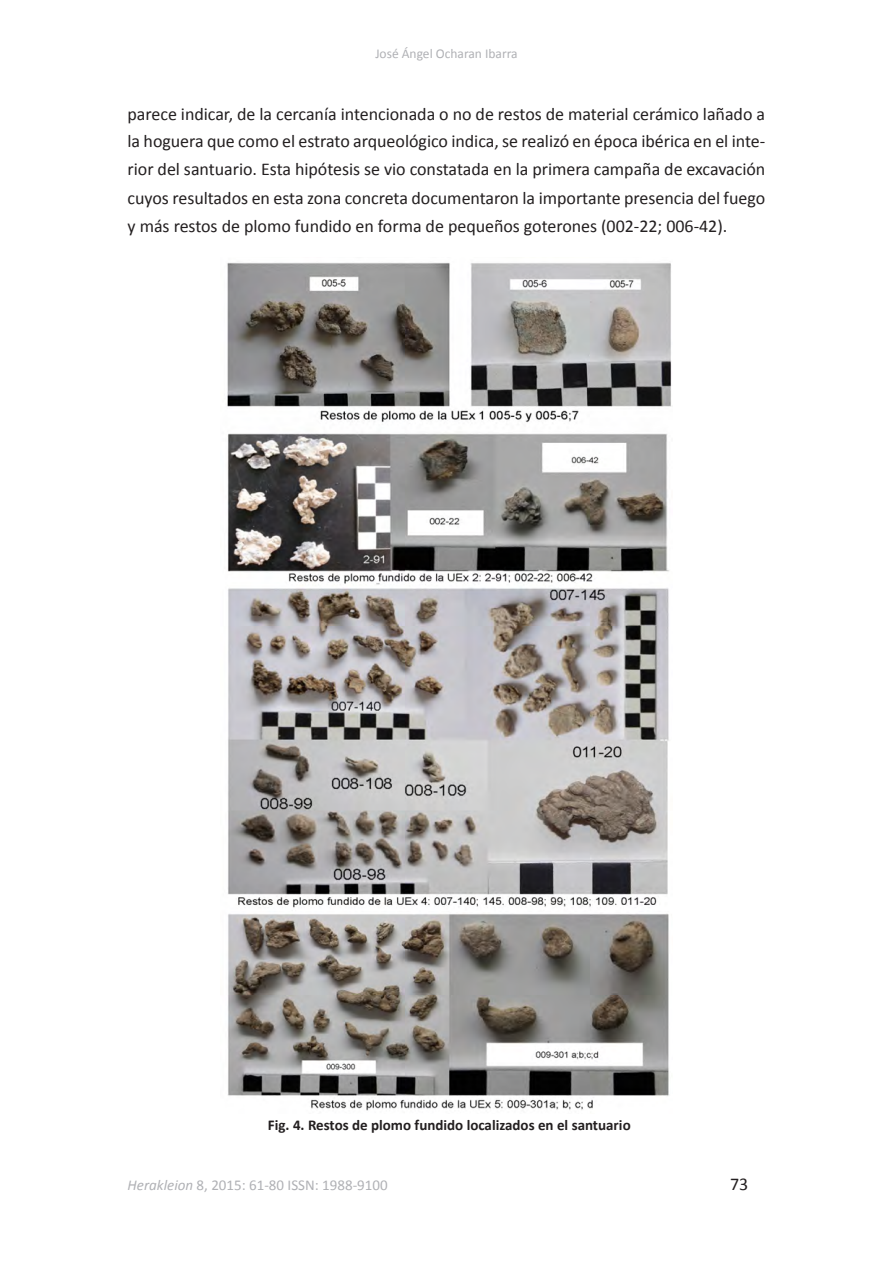
<style>
.page{position:relative;width:893px;height:1263px;background:#fff}
.page>*{position:absolute;margin:0;border:0;box-sizing:border-box;transform-origin:0 0}
.t1{font:18px/28px "Calibri";color:#231f20;text-align:justify}
.t2{font:700 15px "Calibri";color:#231f20}
.t3{font:15px "Calibri";color:#b0b1b5}
.t4{font:13.5px "Calibri";color:#b0b1b5}
.s1{font-style:italic}
</style>
<div class="page">
<img style="left:227px;top:262px;width:445px;height:849px">
<p class="t4" style="left:375px;top:45px;width:144px">José Ángel Ocharan Ibarra</p>
<p class="t1" style="left:128px;top:100px;width:639px">parece indicar, de la cercanía intencionada o no de restos de material cerámico lañado a la hoguera que como el estrato arqueológico indica, se realizó en época ibérica en el inte&shy;rior del santuario. Esta hipótesis se vio constatada en la primera campaña de excavación cuyos resultados en esta zona concreta documentaron la importante presencia del fuego y más restos de plomo fundido en forma de pequeños goterones (002-22; 006-42).</p>
<p class="t2" style="left:268px;top:1116px;width:364px">Fig. 4. Restos de plomo fundido localizados en el santuario</p>
<p class="t3" style="left:128px;top:1175px;width:262px"><span class="s1">Herakleion</span> 8, 2015: 61-80 ISSN: 1988-9100</p>
<p class="t1" style="left:730px;top:1170px;width:20px">73</p>
</div>
